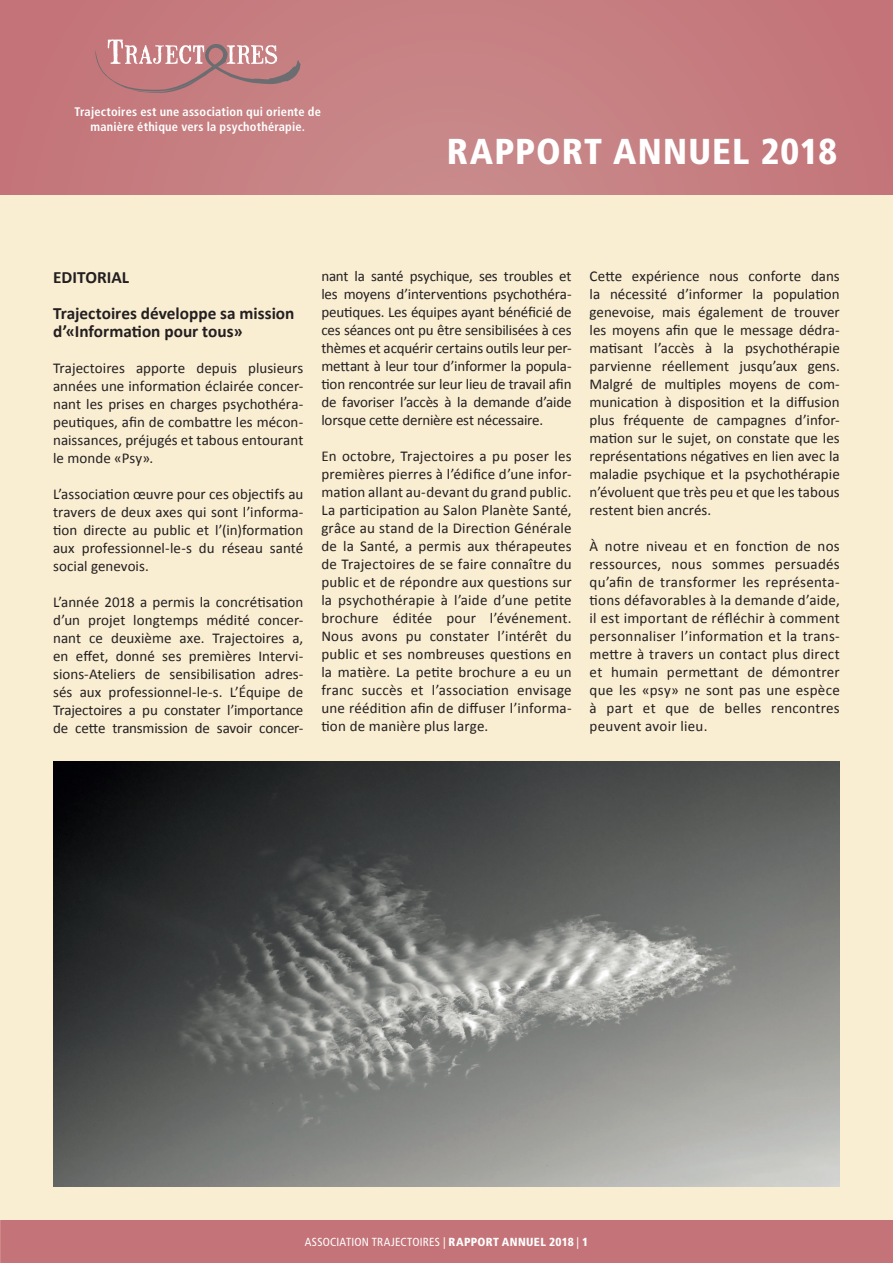
<style>
.page{position:relative;width:893px;height:1263px;background:#fff}
.page>*{position:absolute;margin:0;border:0;box-sizing:border-box;transform-origin:0 0}
.t1{font:900 condensed 36px "Frutiger LT Std";letter-spacing:.03em;color:#fff}
.t2{font:700 17.25px/36px "Calibri";color:#231f20}
.t3{font:15px/18px "Calibri";letter-spacing:.005em;color:#231f20;text-align:justify}
.t4{font:700 condensed 12.45px/14.9px "Frutiger LT Std";letter-spacing:.015em;color:#fff;text-align:center}
.t5{font:condensed 11.7px "Frutiger LT Std";letter-spacing:.02em;color:#fff}
.s1{font-weight:900}
</style>
<div class="page">
<div style="left:0;top:0;width:893px;height:519px;background:#c67e81"></div>
<div style="left:0;top:196px;width:893px;height:1067px;background:#f9edd2"></div>
<div style="left:0;top:1220px;width:893px;height:43px;background:#c47478"></div>
<svg style="left:95px;top:39px;width:206px;height:54px"></svg>
<img style="left:53px;top:761px;width:787px;height:425px">
<p class="t4" style="left:75px;top:105px;width:248px">Trajectoires est une association qui oriente de manière éthique vers la psychothérapie.</p>
<h1 class="t1" style="left:447px;top:130px;width:392px">RAPPORT ANNUEL 2018</h1>
<p class="t2" style="left:53px;top:259px;width:243px">EDITORIAL<br>Trajectoires développe sa mission</p>
<p class="t2" style="left:53px;top:313px;width:191px">d’«Information pour tous»</p>
<p class="t3" style="left:53px;top:359px;width:252px">Trajectoires apporte depuis plusieurs années une information éclairée concer&shy;nant les prises en charges psychothéra&shy;peutiques, afin de combattre les mécon&shy;naissances, préjugés et tabous entourant le monde «Psy».</p>
<p class="t3" style="left:53px;top:485px;width:252px">L’association œuvre pour ces objectifs au travers de deux axes qui sont l’informa&shy;tion directe au public et l’(in)formation aux professionnel-le-s du réseau santé social genevois.</p>
<p class="t3" style="left:53px;top:593px;width:252px">L’année 2018 a permis la concrétisation d’un projet longtemps médité concer&shy;nant ce deuxième axe. Trajectoires a, en effet, donné ses premières Intervi&shy;sions-Ateliers de sensibilisation adres&shy;sés aux professionnel-le-s. L’Équipe de Trajectoires a pu constater l’importance de cette transmission de savoir concer-</p>
<p class="t3" style="left:321px;top:267px;width:252px">nant la santé psychique, ses troubles et les moyens d’interventions psychothéra&shy;peutiques. Les équipes ayant bénéficié de ces séances ont pu être sensibilisées à ces thèmes et acquérir certains outils leur per&shy;mettant à leur tour d’informer la popula&shy;tion rencontrée sur leur lieu de travail afin de favoriser l’accès à la demande d’aide lorsque cette dernière est nécessaire.</p>
<p class="t3" style="left:321px;top:447px;width:252px">En octobre, Trajectoires a pu poser les premières pierres à l’édifice d’une infor&shy;mation allant au-devant du grand public.<br>La participation au Salon Planète Santé, grâce au stand de la Direction Générale de la Santé, a permis aux thérapeutes de Trajectoires de se faire connaître du public et de répondre aux questions sur la psychothérapie à l’aide d’une petite brochure éditée pour l’événement.<br>Nous avons pu constater l’intérêt du public et ses nombreuses questions en la matière. La petite brochure a eu un franc succès et l’association envisage une réédition afin de diffuser l’informa&shy;tion de manière plus large.</p>
<p class="t3" style="left:590px;top:267px;width:252px">Cette expérience nous conforte dans la nécessité d’informer la population genevoise, mais également de trouver les moyens afin que le message dédra&shy;matisant l’accès à la psychothérapie parvienne réellement jusqu’aux gens.<br>Malgré de multiples moyens de com&shy;munication à disposition et la diffusion plus fréquente de campagnes d’infor&shy;mation sur le sujet, on constate que les représentations négatives en lien avec la maladie psychique et la psychothérapie n’évoluent que très peu et que les tabous restent bien ancrés.</p>
<p class="t3" style="left:590px;top:537px;width:252px">À notre niveau et en fonction de nos ressources, nous sommes persuadés qu’afin de transformer les représenta&shy;tions défavorables à la demande d’aide, il est important de réfléchir à comment personnaliser l’information et la trans&shy;mettre à travers un contact plus direct et humain permettant de démontrer que les «psy» ne sont pas une espèce à part et que de belles rencontres peuvent avoir lieu.</p>
<p class="t5" style="left:305px;top:1235px;width:285px">ASSOCIATION TRAJECTOIRES | <span class="s1">RAPPORT ANNUEL 2018</span> | <span class="s1">1</span></p>
</div>
